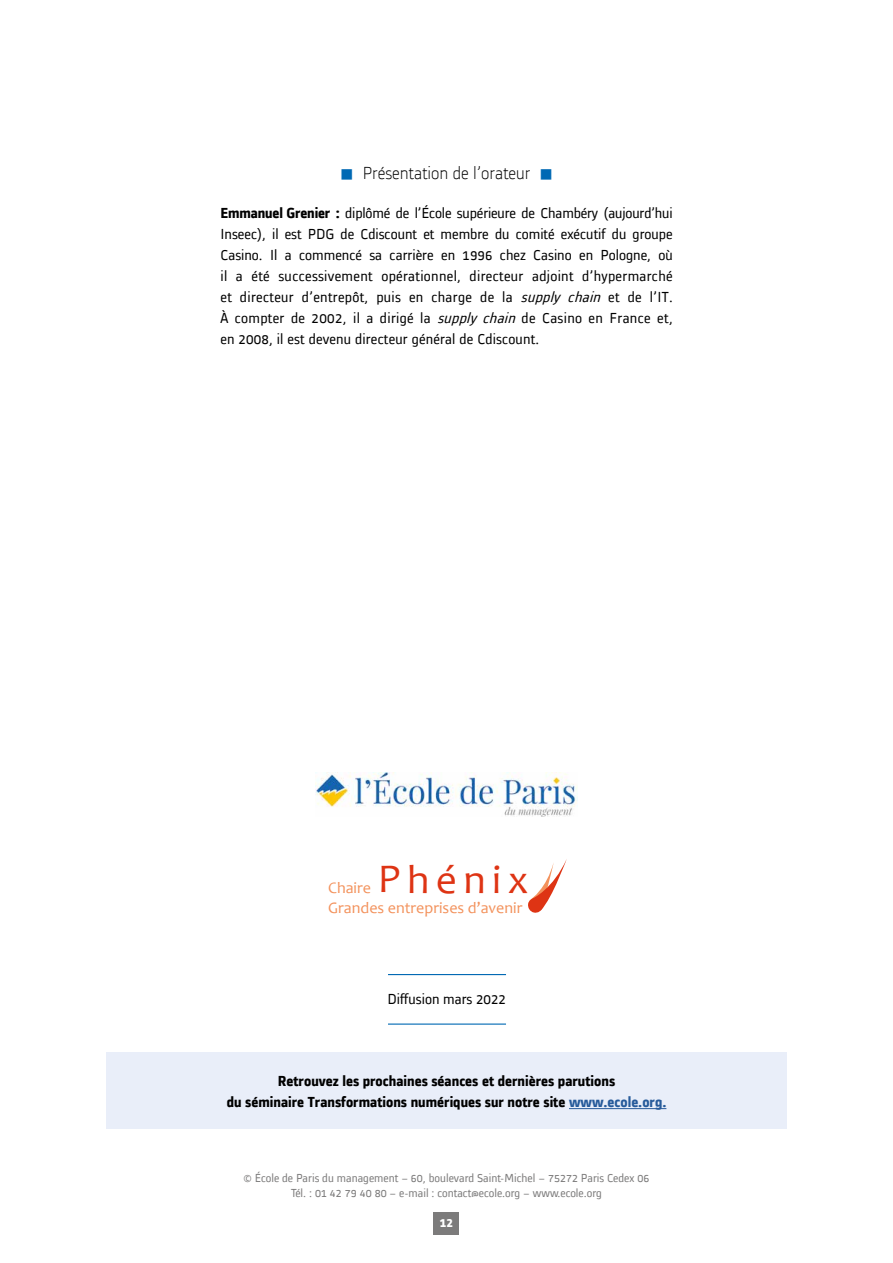
<style>
.page{position:relative;width:893px;height:1263px;background:#fff}
.page>*{position:absolute;margin:0;border:0;box-sizing:border-box;transform-origin:0 0}
.t1{font:41.1px "Candara";letter-spacing:.155em;color:#de3414}
.t2{font:300 18px "Alstom";color:#000}
.t3{font:16.05px "Candara";color:#f3925c}
.t4{font:15px/21px "Alstom";letter-spacing:.01em;color:#000;text-align:justify}
.t5{font:700 15px/21.8px "Alstom";color:#000;text-align:center}
.t6{font:700 13.5px "Alstom";color:#fff}
.t7{font:12px/14.4px "Alstom";color:#7c7b7b;text-align:center}
.s1{color:#0069b4}
.s2{font-weight:700}
.s3{font-style:italic}
.s4{color:#275b9b}
</style>
<div class="page">
<div style="left:434px;top:1212px;width:25px;height:23px;background:#7c7b7b"></div>
<hr style="left:388px;top:974px;width:118px;height:1px;background:#0069b4">
<hr style="left:388px;top:1023px;width:118px;height:2px;background:#0069b4">
<div style="left:106px;top:1052px;width:681px;height:77px;background:#e9eef9"></div>
<hr style="left:569px;top:1108px;width:97px;height:1px;background:#275b9b">
<img style="left:315px;top:773px;width:263px;height:44px">
<svg style="left:528px;top:859px;width:39px;height:54px"></svg>
<p class="t2" style="left:340px;top:161px;width:214px"><span class="s1">■</span> Présentation de l’orateur <span class="s1">■</span></p>
<p class="t4" style="left:220px;top:201px;width:454px"><span class="s2">Emmanuel Grenier :</span> diplômé de l’École supérieure de Chambéry (aujourd’hui Inseec), il est PDG de Cdiscount et membre du comité exécutif du groupe Casino. Il a commencé sa carrière en 1996 chez Casino en Pologne, où il a été successivement opérationnel, directeur adjoint d’hypermarché et directeur d’entrepôt, puis en charge de la <span class="s3">supply chain</span> et de l’IT.<br>À compter de 2002, il a dirigé la <span class="s3">supply chain</span> de Casino en France et, en 2008, il est devenu directeur général de Cdiscount.</p>
<h1 class="t1" style="left:378px;top:854px;width:152px">Phénix</h1>
<p class="t3" style="left:328px;top:897px;width:196px">Grandes entreprises d’avenir</p>
<p class="t3" style="left:328px;top:878px;width:44px">Chaire</p>
<p class="t4" style="left:387px;top:987px;width:120px">Diffusion mars 2022</p>
<p class="t5" style="left:227px;top:1069px;width:441px">Retrouvez les prochaines séances et dernières parutions<br>du séminaire Transformations numériques sur notre site <span class="s4">www.ecole.org.</span></p>
<p class="t7" style="left:244px;top:1170px;width:407px">© École de Paris du management – 60, boulevard Saint-Michel – 75272 Paris Cedex 06<br>Tél. : 01 42 79 40 80 – e-mail : contact@ecole.org – www.ecole.org</p>
<p class="t6" style="left:440px;top:1213px;width:15px">12</p>
</div>
